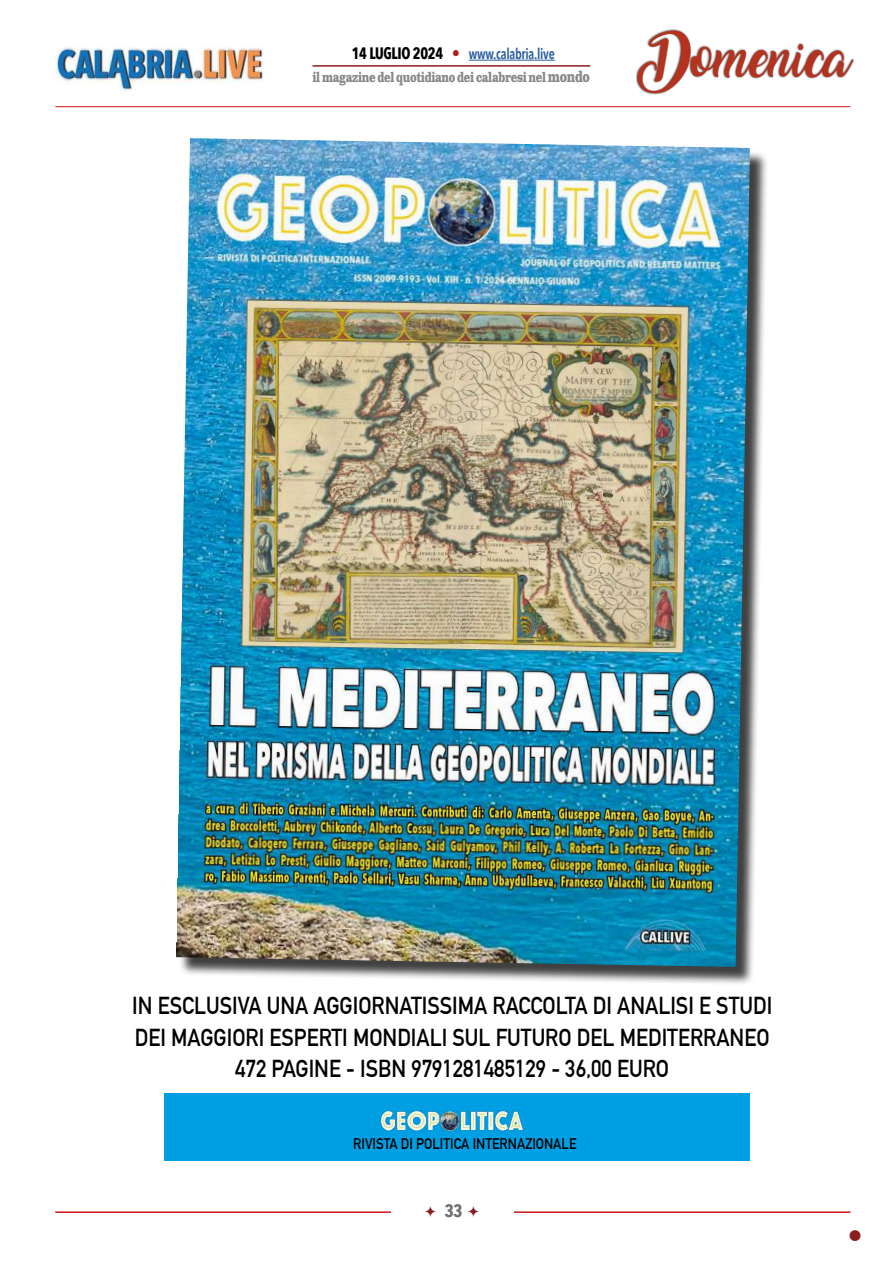
<style>
.page{position:relative;width:893px;height:1263px;background:#fff}
.page>*{position:absolute;margin:0;border:0;box-sizing:border-box;transform-origin:0 0}
.t1{font:34.5px "Amarillo";color:#b4321e}
.t2{font:700 24px/31.5px "DIN Alternate";color:#000;text-align:center;scale:.9 1}
.t3{font:700 18px "Avenir Next Condensed";color:#706f6f}
.t4{font:700 15px "DIN Alternate";color:#000;scale:.9 1}
.t5{font:600 15px "Avenir Next Condensed";letter-spacing:-.02em;color:#275b9b;scale:.9 1}
.t6{font:700 13.5px "Clarendon Text Pro";letter-spacing:-.03em;color:#878787;scale:.75 1}
.s1{font-weight:700;font-size:16.5px;color:#000}
.s2{font-family:"Clarendon Text Pro";font-weight:700;font-size:16.5px;color:#af1f1d}
.s3{font-size:15px}
</style>
<div class="page">
<img style="left:55px;top:47px;width:208px;height:44px">
<hr style="left:55px;top:106px;width:795px;height:1px;background:#cd1719">
<div style="left:636px;top:29px;width:219px;height:66px;background:#000;opacity:.75"></div>
<hr style="left:469px;top:60px;width:86px;height:1px;background:#275b9b">
<hr style="left:313px;top:65px;width:277px;height:2px;background:#8b1c1f">
<hr style="left:55px;top:1211px;width:795px;height:2px;background:#cd1719">
<div style="left:391px;top:1199px;width:122px;height:29px;background:#fff"></div>
<div style="left:178px;top:141px;width:590px;height:844px;background:#000;opacity:.75"></div>
<img style="left:176px;top:138px;width:574px;height:829px">
<div style="left:164px;top:1094px;width:586px;height:67px;background:#009fe3"></div>
<img style="left:380px;top:1111px;width:144px;height:20px">
<p class="t5" style="left:352px;top:41px;width:227px"><span class="s1">14 LUGLIO 2024</span> <span class="s2">•</span> www.calabria.live</p>
<p class="t6" style="left:313px;top:69px;width:371px">il magazine del quotidiano dei calabresi nel <span class="s3">mondo</span></p>
<h1 class="t1" style="left:643px;top:45px;width:209px">Domenica</h1>
<p class="t2" style="left:132px;top:989px;width:713px">IN ESCLUSIVA UNA AGGIORNATISSIMA RACCOLTA DI ANALISI E STUDI<br>DEI MAGGIORI ESPERTI MONDIALI SUL FUTURO DEL MEDITERRANEO<br>472 PAGINE - ISBN 9791281485129 - 36,00 EURO</p>
<p class="t4" style="left:353px;top:1132px;width:250px">RIVISTA DI POLITICA INTERNAZIONALE</p>
<p class="t3" style="left:445px;top:1200px;width:20px">33</p>
</div>
